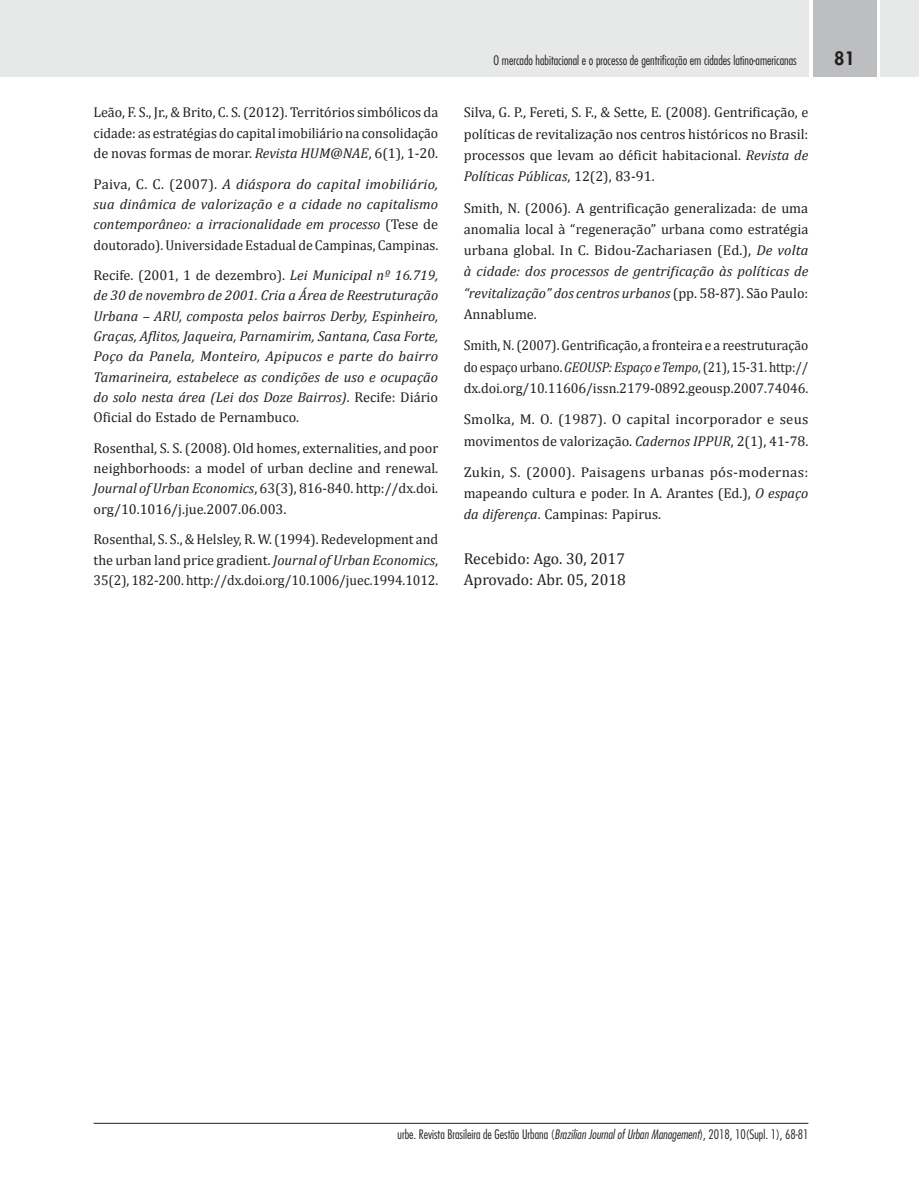
<style>
.page{position:relative;width:919px;height:1191px;background:#fff}
.page>*{position:absolute;margin:0;border:0;box-sizing:border-box;transform-origin:0 0}
.t1{font:800 18px "Futura Std";color:#231f20}
.History{font:15.75px/21.3px "Cambria";color:#231f20}
.Reference{font:14.25px/21.3px "Cambria";color:#231f20;text-align:justify}
.Reference-2{font:italic 14.25px/20.2px "Cambria";letter-spacing:.005em;color:#231f20;text-align:justify}
.Reference-3{font:14.25px/21.3px "Cambria";color:#231f20;text-align:justify;scale:.96 1}
.Reference-4{font:14.25px/21.3px "Cambria";color:#231f20;text-align:justify;scale:1.04 1}
.t2{font:300 condensed 12.75px "Futura Std";color:#231f20}
.s1{font-style:italic}
.s2{font-style:normal}
</style>
<div class="page">
<div style="left:0;top:0;width:808px;height:77px;background:#e7e8e8"></div>
<div style="left:812px;top:0;width:64px;height:77px;background:#bcbec0"></div>
<div style="left:880px;top:0;width:38px;height:77px;background:#e7e8e8"></div>
<hr style="left:94px;top:1123px;width:714px;height:1px;background:#231f20">
<p class="Reference" style="left:94px;top:102px;width:346px;line-height:20.2px">Leão, F. S., Jr., &amp; Brito, C. S. (2012). Territórios simbólicos da cidade: as estratégias do capital imobiliário na consolidação de novas formas de morar. <span class="s1">Revista HUM@NAE</span>, 6(1), 1-20.</p>
<p class="Reference-2" style="left:94px;top:173px;width:346px"><span class="s2">Paiva, C. C. (2007).</span> A diáspora do capital imobiliário, sua dinâmica de valorização e a cidade no capitalismo contemporâneo: a irracionalidade em processo <span class="s2">(Tese de doutorado). Universidade Estadual de Campinas, Campinas.</span></p>
<p class="Reference-2" style="left:94px;top:264px;width:346px"><span class="s2">Recife. (2001, 1 de dezembro).</span> Lei Municipal nº 16.719, de 30 de novembro de 2001. Cria a Área de Reestruturação Urbana – ARU, composta pelos bairros Derby, Espinheiro, Graças, Aflitos, Jaqueira, Parnamirim, Santana, Casa Forte, Poço da Panela, Monteiro, Apipucos e parte do bairro Tamarineira, estabelece as condições de uso e ocupação do solo nesta área (Lei dos Doze Bairros)<span class="s2">. Recife: Diário Oficial do Estado de Pernambuco.</span></p>
<p class="Reference" style="left:94px;top:438px;width:346px;line-height:20.2px">Rosenthal, S. S. (2008). Old homes, externalities, and poor neighborhoods: a model of urban decline and renewal.<br><span class="s1">Journal of Urban Economics</span>, 63(3), 816-840. http://dx.doi. org/10.1016/j.jue.2007.06.003.</p>
<p class="Reference" style="left:94px;top:529px;width:346px;line-height:20.2px">Rosenthal, S. S., &amp; Helsley, R. W. (1994). Redevelopment and the urban land price gradient. <span class="s1">Journal of Urban Economics</span>, 35(2), 182-200. http://dx.doi.org/10.1006/juec.1994.1012.</p>
<p class="t2" style="left:493px;top:53px;width:304px">O mercado habitacional e o processo de gentrificação em cidades latino-americanas</p>
<p class="t1" style="left:834px;top:47px;width:22px">81</p>
<p class="Reference" style="left:463px;top:102px;width:346px">Silva, G. P., Fereti, S. F., &amp; Sette, E. (2008). Gentrificação, e políticas de revitalização nos centros históricos no Brasil: processos que levam ao déficit habitacional. <span class="s1">Revista de Políticas Públicas</span>, 12(2), 83-91.</p>
<p class="Reference" style="left:463px;top:197px;width:346px">Smith, N. (2006). A gentrificação generalizada: de uma anomalia local à “regeneração” urbana como estratégia urbana global. In C. Bidou-Zachariasen (Ed.), <span class="s1">De volta à cidade: dos processos de gentrificação às políticas de “revitalização” dos centros urbanos</span> (pp. 58-87). São Paulo:<br>Annablume.</p>
<p class="Reference-3" style="left:463px;top:335px;width:360px">Smith, N. (2007). Gentrificação, a fronteira e a reestruturação do espaço urbano. <span class="s1">GEOUSP: Espaço e Tempo</span>, (21), 15-31. http:// dx.doi.org/10.11606/issn.2179-0892.geousp.2007.74046.</p>
<p class="Reference" style="left:463px;top:409px;width:346px">Smolka, M. O. (1987). O capital incorporador e seus movimentos de valorização. <span class="s1">Cadernos IPPUR</span>, 2(1), 41-78.</p>
<p class="Reference-4" style="left:463px;top:461px;width:333px">Zukin, S. (2000). Paisagens urbanas pós-modernas: mapeando cultura e poder. In A. Arantes (Ed.), <span class="s1">O espaço da diferença</span>. Campinas: Papirus.</p>
<p class="History" style="left:463px;top:547px;width:164px">Recebido: Ago. 30, 2017<br>Aprovado: Abr. 05, 2018</p>
<p class="t2" style="left:397px;top:1126px;width:412px">urbe. Revista Brasileira de Gestão Urbana (<span class="s1">Brazilian Journal of Urban Management</span>), 2018, 10(Supl. 1), 68-81</p>
</div>
